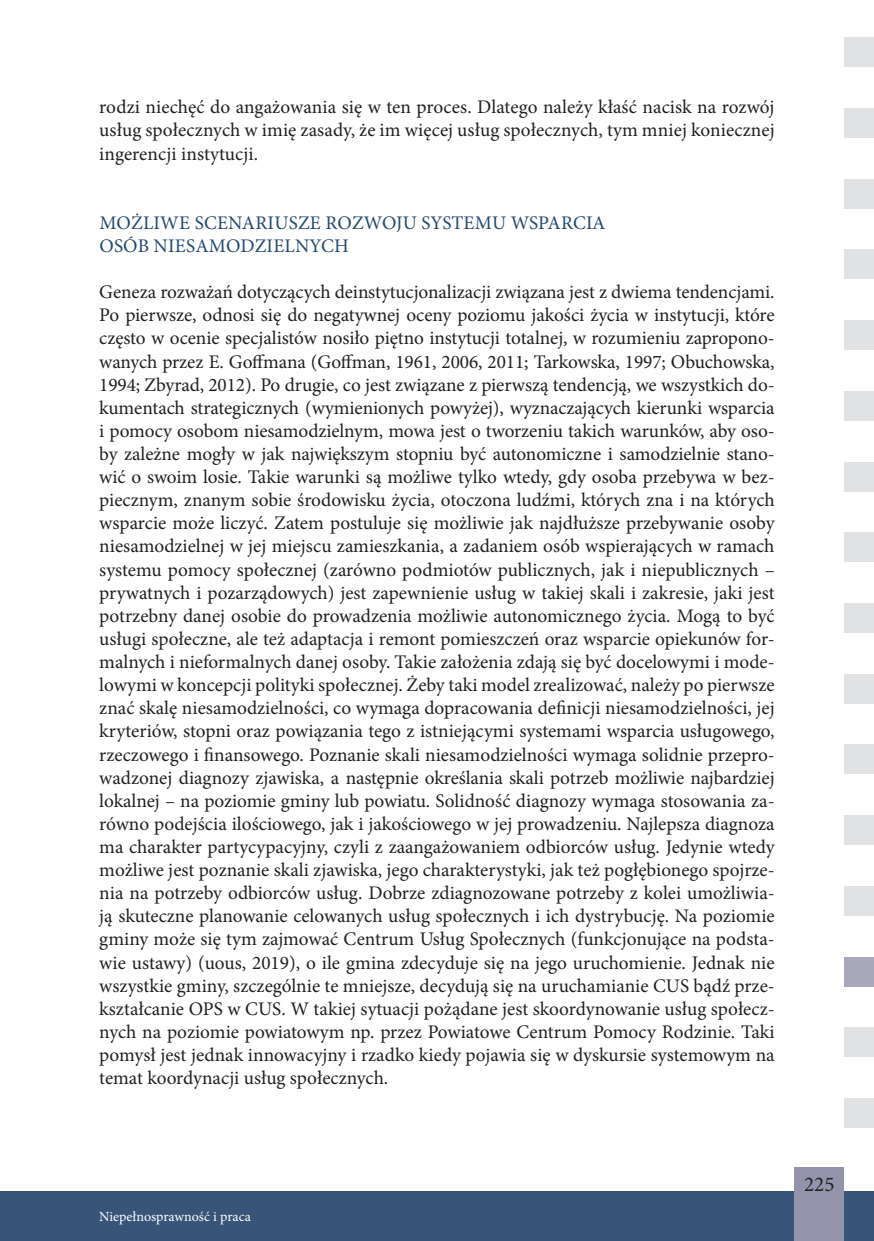
<style>
.page{position:relative;width:874px;height:1241px;background:#fff}
.page>*{position:absolute;margin:0;border:0;box-sizing:border-box;transform-origin:0 0}
.t1{font:21px "Minion Pro";color:#231f20}
.t2{font:19.25px/23.1px "Minion Pro";color:#231f20;text-align:justify}
.t3{font:19.25px "Minion Pro";letter-spacing:.01em;color:#224871}
.t4{font:14px "Minion Pro";color:#fff}
</style>
<div class="page">
<div style="left:0;top:1191px;width:873px;height:49px;background:#385479"></div>
<div style="left:794px;top:1167px;width:49px;height:73px;background:#9394ac"></div>
<div style="left:843px;top:37px;width:30px;height:30px;background:#e1e2e4"></div>
<div style="left:843px;top:108px;width:30px;height:30px;background:#e1e2e4"></div>
<div style="left:843px;top:179px;width:30px;height:29px;background:#e1e2e4"></div>
<div style="left:843px;top:249px;width:30px;height:30px;background:#e1e2e4"></div>
<div style="left:843px;top:320px;width:30px;height:30px;background:#e1e2e4"></div>
<div style="left:843px;top:391px;width:30px;height:29px;background:#e1e2e4"></div>
<div style="left:843px;top:461px;width:30px;height:30px;background:#e1e2e4"></div>
<div style="left:843px;top:532px;width:30px;height:30px;background:#e1e2e4"></div>
<div style="left:843px;top:603px;width:30px;height:29px;background:#e1e2e4"></div>
<div style="left:843px;top:673px;width:30px;height:30px;background:#e1e2e4"></div>
<div style="left:843px;top:744px;width:30px;height:30px;background:#e1e2e4"></div>
<div style="left:843px;top:815px;width:30px;height:30px;background:#e1e2e4"></div>
<div style="left:843px;top:885px;width:30px;height:30px;background:#e1e2e4"></div>
<div style="left:843px;top:1027px;width:30px;height:30px;background:#e1e2e4"></div>
<div style="left:843px;top:1098px;width:30px;height:29px;background:#e1e2e4"></div>
<div style="left:843px;top:956px;width:30px;height:30px;background:#a8a8bb"></div>
<p class="t2" style="left:99px;top:96px;width:676px">rodzi niechęć do angażowania się w ten proces. Dlatego należy kłaść nacisk na rozwój usług społecznych w imię zasady, że im więcej usług społecznych, tym mniej koniecznej ingerencji instytucji.</p>
<p class="t3" style="left:99px;top:210px;width:31px">Możl</p>
<p class="t3" style="left:153px;top:210px;width:55px">iwe scenar</p>
<p class="t3" style="left:267px;top:210px;width:20px">iusze</p>
<p class="t3" style="left:325px;top:210px;width:14px">roz</p>
<p class="t3" style="left:363px;top:210px;width:31px">woju</p>
<p class="t3" style="left:421px;top:210px;width:57px">systemu</p>
<p class="t3" style="left:510px;top:210px;width:31px">wsparc</p>
<p class="t3" style="left:586px;top:210px;width:16px">ia</p>
<p class="t3" style="left:99px;top:233px;width:90px">osób niesamodz</p>
<p class="t3" style="left:266px;top:233px;width:20px">ieln</p>
<p class="t3" style="left:309px;top:233px;width:26px">ych</p>
<p class="t2" style="left:99px;top:280px;width:677px">Geneza rozważań dotyczących deinstytucjonalizacji związana jest z dwiema tendencjami.<br>Po pierwsze, odnosi się do negatywnej oceny poziomu jakości życia w instytucji, które często w ocenie specjalistów nosiło piętno instytucji totalnej, w rozumieniu zapropono&shy;wanych przez E. Goffmana (Goffman, 1961, 2006, 2011; Tarkowska, 1997; Obuchowska, 1994; Zbyrad, 2012). Po drugie, co jest związane z pierwszą tendencją, we wszystkich do&shy;kumentach strategicznych (wymienionych powyżej), wyznaczających kierunki wsparcia i pomocy osobom niesamodzielnym, mowa jest o tworzeniu takich warunków, aby oso&shy;by zależne mogły w jak największym stopniu być autonomiczne i samodzielnie stano&shy;wić o swoim losie. Takie warunki są możliwe tylko wtedy, gdy osoba przebywa w bez&shy;piecznym, znanym sobie środowisku życia, otoczona ludźmi, których zna i na których wsparcie może liczyć. Zatem postuluje się możliwie jak najdłuższe przebywanie osoby niesamodzielnej w jej miejscu zamieszkania, a zadaniem osób wspierających w ramach systemu pomocy społecznej (zarówno podmiotów publicznych, jak i niepublicznych – prywatnych i pozarządowych) jest zapewnienie usług w takiej skali i zakresie, jaki jest potrzebny danej osobie do prowadzenia możliwie autonomicznego życia. Mogą to być usługi społeczne, ale też adaptacja i remont pomieszczeń oraz wsparcie opiekunów for&shy;malnych i nieformalnych danej osoby. Takie założenia zdają się być docelowymi i mode&shy;lowymi w koncepcji polityki społecznej. Żeby taki model zrealizować, należy po pierwsze znać skalę niesamodzielności, co wymaga dopracowania definicji niesamodzielności, jej kryteriów, stopni oraz powiązania tego z istniejącymi systemami wsparcia usługowego, rzeczowego i finansowego. Poznanie skali niesamodzielności wymaga solidnie przepro&shy;wadzonej diagnozy zjawiska, a następnie określania skali potrzeb możliwie najbardziej lokalnej – na poziomie gminy lub powiatu. Solidność diagnozy wymaga stosowania za&shy;równo podejścia ilościowego, jak i jakościowego w jej prowadzeniu. Najlepsza diagnoza ma charakter partycypacyjny, czyli z zaangażowaniem odbiorców usług. Jedynie wtedy możliwe jest poznanie skali zjawiska, jego charakterystyki, jak też pogłębionego spojrze&shy;nia na potrzeby odbiorców usług. Dobrze zdiagnozowane potrzeby z kolei umożliwia&shy;ją skuteczne planowanie celowanych usług społecznych i ich dystrybucję. Na poziomie gminy może się tym zajmować Centrum Usług Społecznych (funkcjonujące na podsta&shy;wie ustawy) (uous, 2019), o ile gmina zdecyduje się na jego uruchomienie. Jednak nie wszystkie gminy, szczególnie te mniejsze, decydują się na uruchamianie CUS bądź prze&shy;kształcanie OPS w CUS. W takiej sytuacji pożądane jest skoordynowanie usług społecz&shy;nych na poziomie powiatowym np. przez Powiatowe Centrum Pomocy Rodzinie. Taki pomysł jest jednak innowacyjny i rzadko kiedy pojawia się w dyskursie systemowym na temat koordynacji usług społecznych.</p>
<p class="t4" style="left:99px;top:1207px;width:153px">Niepełnosprawność i praca</p>
<p class="t1" style="left:803px;top:1170px;width:32px">225</p>
</div>
